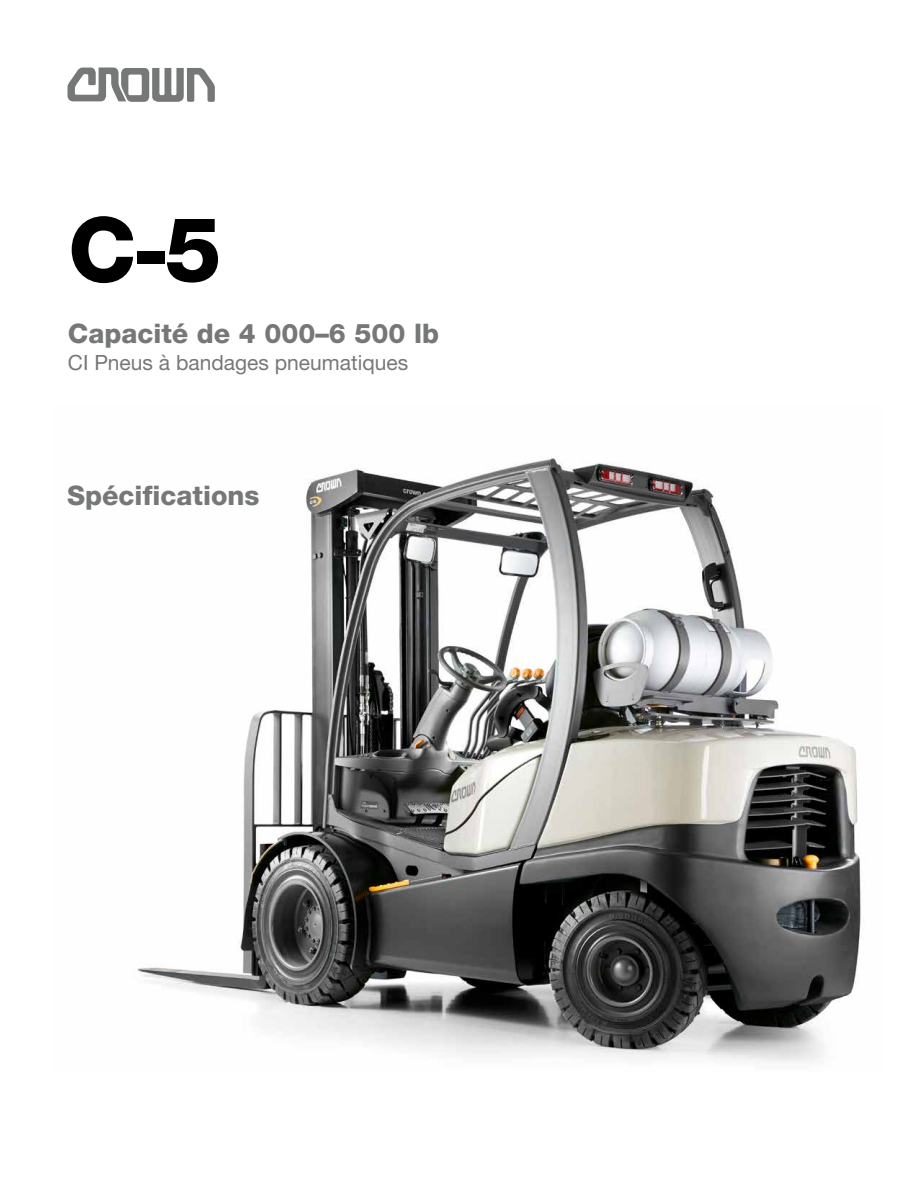
<style>
.page{position:relative;width:918px;height:1188px;background:#fff}
.page>*{position:absolute;margin:0;border:0;box-sizing:border-box;transform-origin:0 0}
.t1{font:800 90px "Helvetica Neue LT Std";color:#000}
.t2{font:800 27px "Helvetica Neue LT Std";color:#767878}
.t3{font:21px "Helvetica Neue LT Std";color:#767878}
</style>
<div class="page">
<img style="left:137px;top:458px;width:725px;height:603px">
<svg style="left:68px;top:68px;width:147px;height:34px"></svg>
<h1 class="t1" style="left:68px;top:196px;width:155px">C-5</h1>
<p class="t2" style="left:68px;top:317px;width:373px">Capacité de 4 000–6 500 lb</p>
<p class="t3" style="left:68px;top:350px;width:342px">CI Pneus à bandages pneumatiques</p>
<p class="t2" style="left:67px;top:480px;width:194px">Spécifications</p>
</div>
